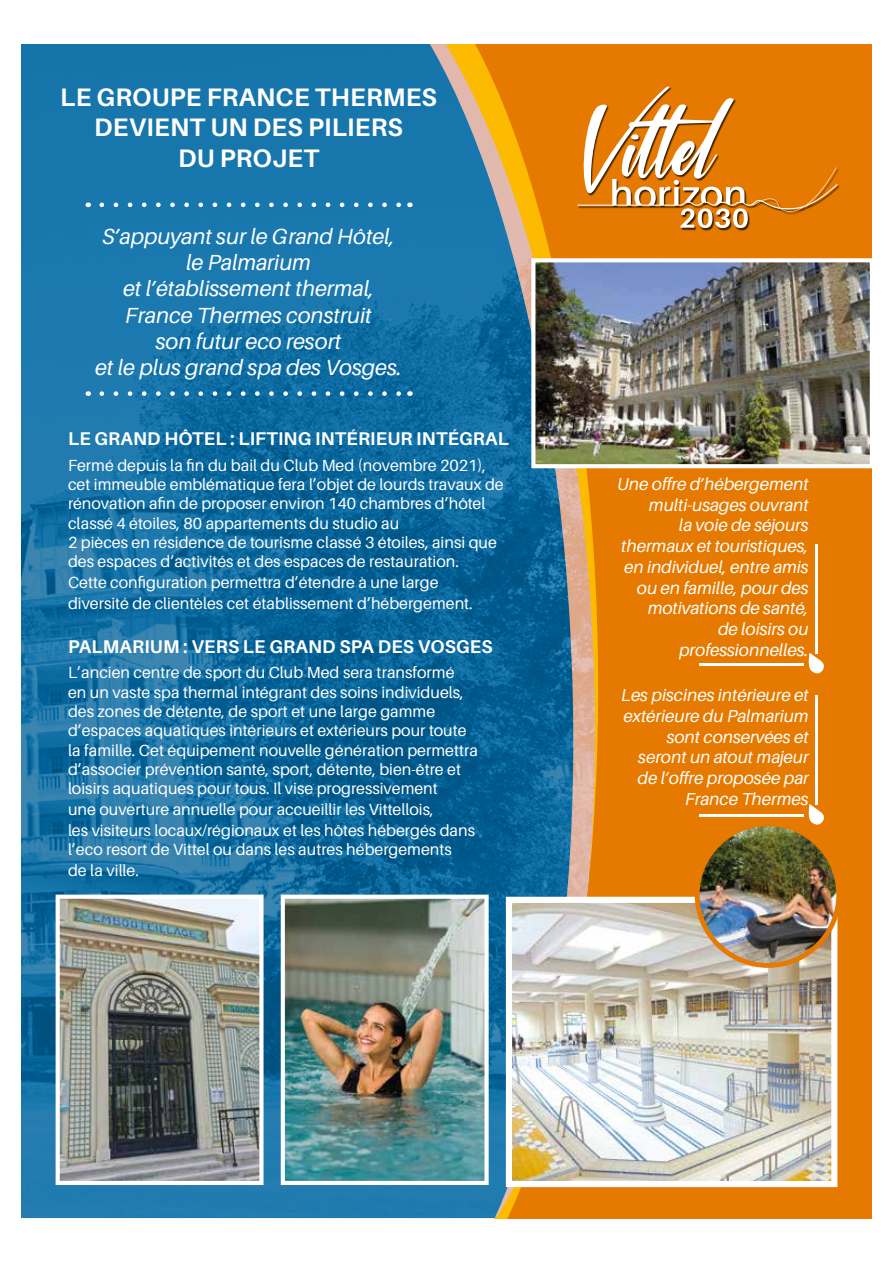
<style>
.page{position:relative;width:893px;height:1263px;background:#fff}
.page>*{position:absolute;margin:0;border:0;box-sizing:border-box;transform-origin:0 0}
.t1{font:700 25.35px/30.5px "Aileron";letter-spacing:.01em;color:#fff;text-align:center}
.t2{font:italic 21.9px/26.2px "Aileron";color:#fff;text-align:center}
.t3{font:700 18.45px "Aileron";letter-spacing:.01em;color:#fff}
.t4{font:italic 17.25px/20.7px "Aileron";color:#fff;text-align:right}
.t5{font:16.05px/19.8px "Aileron";color:#fff}
</style>
<div class="page">
<img style="left:21px;top:45px;width:289px;height:1173px">
<div style="left:609px;top:45px;width:263px;height:1173px;background:#e67900"></div>
<svg style="left:310px;top:45px;width:299px;height:1173px;background:#347089"></svg>
<div style="left:578px;top:87px;width:262px;height:144px;background:#000;opacity:.75"></div>
<svg style="left:578px;top:86px;width:259px;height:142px;background:#e08a2b"></svg>
<svg style="left:102px;top:202px;width:300px;height:5px"></svg>
<svg style="left:102px;top:391px;width:300px;height:5px"></svg>
<img style="left:531px;top:258px;width:341px;height:210px">
<hr style="left:815px;top:544px;width:2px;height:109px;background:#fff">
<svg style="left:808px;top:653px;width:16px;height:20px"></svg>
<hr style="left:699px;top:663px;width:104px;height:2px;background:#fff">
<hr style="left:815px;top:696px;width:2px;height:109px;background:#fff">
<svg style="left:808px;top:804px;width:16px;height:21px"></svg>
<hr style="left:699px;top:814px;width:104px;height:3px;background:#fff">
<img style="left:513px;top:904px;width:317px;height:276px">
<div style="left:506px;top:897px;width:331px;height:290px;border:6px solid #fff"></div>
<img style="left:61px;top:900px;width:198px;height:280px">
<div style="left:56px;top:895px;width:208px;height:290px;border:4px solid #fff"></div>
<img style="left:286px;top:900px;width:198px;height:280px">
<div style="left:281px;top:895px;width:208px;height:290px;border:4px solid #fff"></div>
<img style="left:697px;top:824px;width:142px;height:141px;border-radius:71px">
<div style="left:695px;top:821px;width:146px;height:147px;border:5px solid #e67900;border-radius:50%"></div>
<h1 class="t1" style="left:60px;top:82px;width:378px">LE GROUPE FRANCE THERMES<br>DEVIENT UN DES PILIERS<br>DU PROJET</h1>
<h2 class="t2" style="left:95px;top:223px;width:308px">S’appuyant sur le Grand Hôtel, le Palmarium<br>et l’établissement thermal,<br>France Thermes construit<br>son futur eco resort<br>et le plus grand spa des Vosges.</h2>
<p class="t3" style="left:68px;top:428px;width:442px">LE GRAND HÔTEL : LIFTING INTÉRIEUR INTÉGRAL</p>
<p class="t5" style="left:68px;top:455px;width:437px">Fermé depuis la fin du bail du Club Med (novembre 2021), cet immeuble emblématique fera l’objet de lourds travaux de rénovation afin de proposer environ 140 chambres d’hôtel classé 4 étoiles, 80 appartements du studio au<br>2 pièces en résidence de tourisme classé 3 étoiles, ainsi que des espaces d’activités et des espaces de restauration.<br>Cette configuration permettra d’étendre à une large<br>diversité de clientèles cet établissement d’hébergement.</p>
<p class="t3" style="left:68px;top:636px;width:426px">PALMARIUM : VERS LE GRAND SPA DES VOSGES</p>
<p class="t5" style="left:68px;top:663px;width:411px">L’ancien centre de sport du Club Med sera transformé<br>en un vaste spa thermal intégrant des soins individuels, des zones de détente, de sport et une large gamme d’espaces aquatiques intérieurs et extérieurs pour toute la famille. Cet équipement nouvelle génération permettra d’associer prévention santé, sport, détente, bien-être et loisirs aquatiques pour tous. Il vise progressivement<br>une ouverture annuelle pour accueillir les Vittellois,<br>les visiteurs locaux/régionaux et les hôtes hébergés dans l’eco resort de Vittel ou dans les autres hébergements<br>de la ville.</p>
<p class="t4" style="left:617px;top:474px;width:193px">Une offre d’hébergement multi-usages ouvrant<br>la voie de séjours thermaux et touristiques, en individuel, entre amis ou en famille, pour des motivations de santé,<br>de loisirs ou professionnelles.</p>
<p class="t4" style="left:621px;top:685px;width:189px">Les piscines intérieure et extérieure du Palmarium sont conservées et seront un atout majeur de l’offre proposée par<br>France Thermes</p>
</div>
